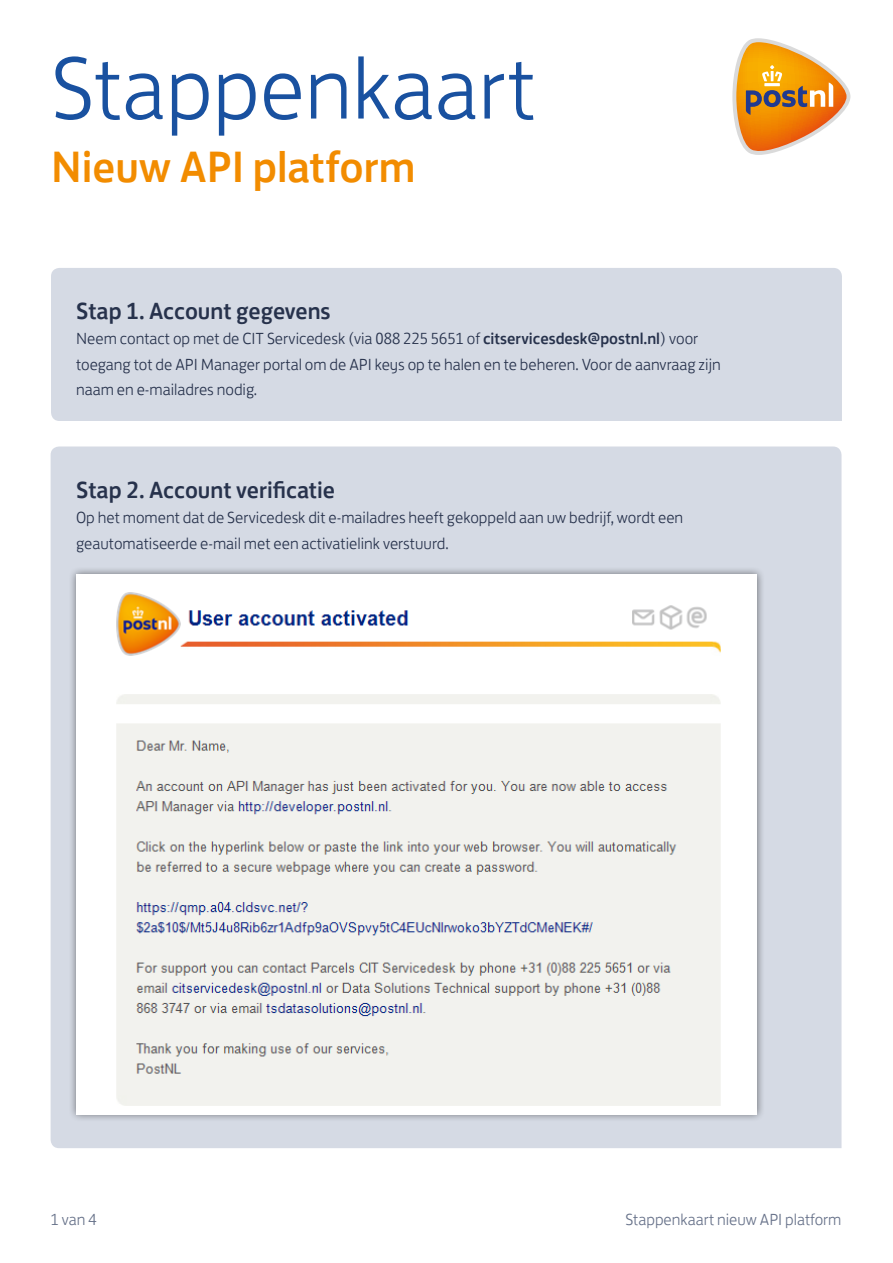
<style>
.page{position:relative;width:893px;height:1263px;background:#fff}
.page>*{position:absolute;margin:0;border:0;box-sizing:border-box;transform-origin:0 0}
.t1{font:300 90px "Post NL";color:#1951a0}
.t2{font:500 45px "Post NL";color:#f28c00}
.t3{font:500 24px "Post NL";color:#27324c}
.t4{font:300 16.5px/25.5px "Post NL";color:#27324c}
.t5{font:300 16.5px "Post NL";color:#667189}
.s1{font-weight:500}
</style>
<div class="page">
<svg style="left:732px;top:38px;width:118px;height:117px"></svg>
<div style="left:51px;top:268px;width:791px;height:153px;background:#d5dae4"></div>
<div style="left:51px;top:446px;width:790px;height:702px;background:#d5dae4"></div>
<div style="left:68px;top:566px;width:697px;height:556px;background:#000;opacity:.5"></div>
<img style="left:81px;top:574px;width:676px;height:540px">
<h1 class="t1" style="left:51px;top:16px;width:486px">Stappenkaart</h1>
<h2 class="t2" style="left:51px;top:130px;width:366px">Nieuw API platform</h2>
<h3 class="t3" style="left:76px;top:291px;width:256px">Stap 1. Account gegevens</h3>
<p class="t4" style="left:76px;top:324px;width:646px">Neem contact op met de CIT Servicedesk (via 088 225 5651 of <span class="s1">citservicesdesk@postnl.nl</span>) voor toegang tot de API Manager portal om de API keys op te halen en te beheren. Voor de aanvraag zijn naam en e-mailadres nodig.</p>
<h3 class="t3" style="left:76px;top:470px;width:260px">Stap 2. Account verificatie</h3>
<p class="t4" style="left:76px;top:503px;width:609px">Op het moment dat de Servicedesk dit e-mailadres heeft gekoppeld aan uw bedrijf, wordt een geautomatiseerde e-mail met een activatielink verstuurd.</p>
<p class="t5" style="left:51px;top:1206px;width:48px">1 van 4</p>
<p class="t5" style="left:625px;top:1206px;width:218px">Stappenkaart nieuw API platform</p>
</div>
